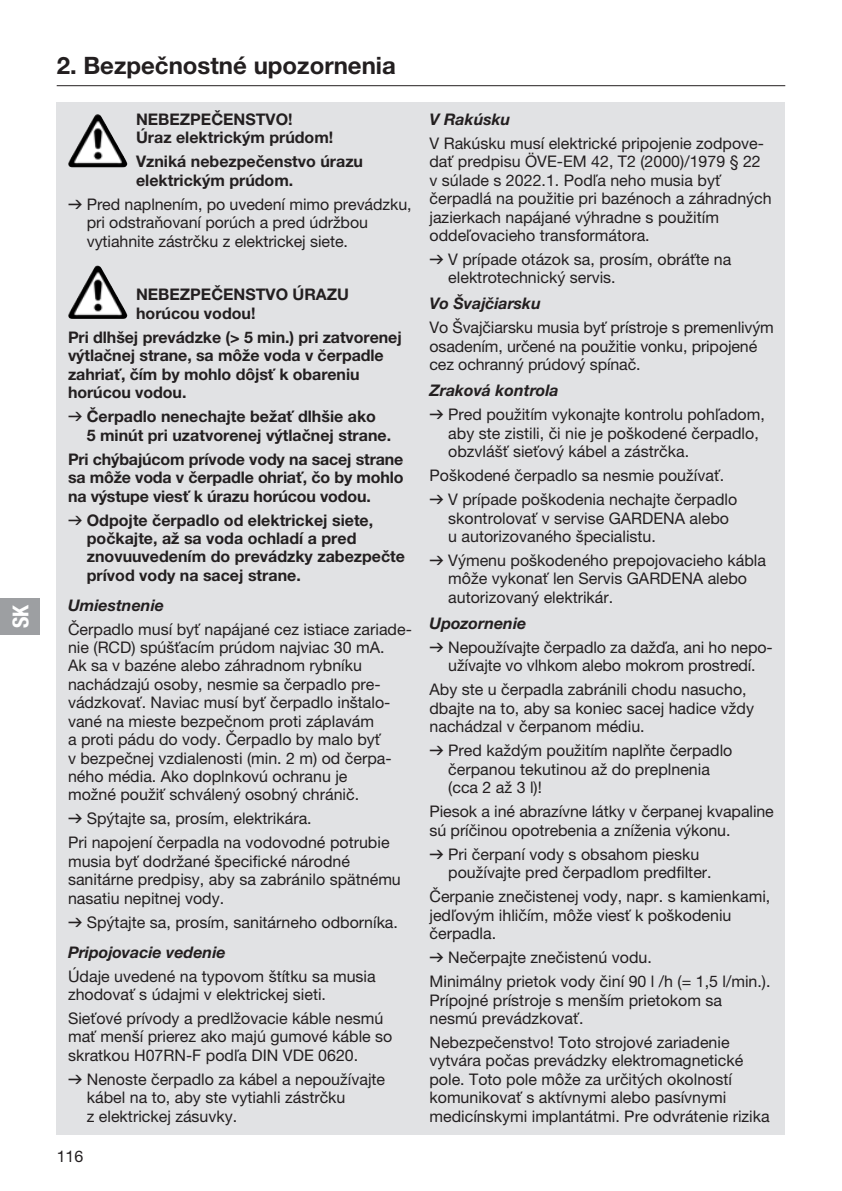
<style>
.page{position:relative;width:842px;height:1191px;background:#fff}
.page>*{position:absolute;margin:0;border:0;box-sizing:border-box;transform-origin:0 0}
.t1{font:700 24px "GARDENA Pro";color:#231f20}
.t2{font:22px "GARDENA Pro Bo Cond";color:#fff}
.t3{font:16px/18.4px "GARDENA Pro";color:#231f20}
.t4{font:700 16px/18.4px "GARDENA Pro";color:#231f20}
.t5{font:italic 700 16px "GARDENA Pro";color:#231f20}
.s1{font-family:"Formdruck"}
.s2{font-family:"Formdruck";font-weight:400}
.s3{font-weight:700;font-style:italic}
</style>
<div class="page">
<hr style="left:57px;top:85px;width:728px;height:1px;background:#231f20">
<div style="left:57px;top:102px;width:728px;height:1032px;background:#e1e2e4"></div>
<img style="left:70px;top:114px;width:26px;height:45px">
<img style="left:70px;top:266px;width:26px;height:44px">
<div style="left:0;top:598px;width:40px;height:36px;background:#9d9fa2"></div>
<h2 class="t2" style="left:7px;top:628px;width:25px;rotate:-90deg">SK</h2>
<h1 class="t1" style="left:57px;top:50px;width:341px">2. Bezpečnostné upozornenia</h1>
<p class="t4" style="left:136px;top:110px;width:199px">NEBEZPEČENSTVO!<br>Úraz elektrickým prúdom!</p>
<p class="t4" style="left:136px;top:152px;width:229px">Vzniká nebezpečenstvo úrazu elektrickým prúdom.</p>
<p class="t3" style="left:87px;top:195px;width:326px;text-indent:-19px"><span class="s1">v</span> Pred naplnením, po uvedení mimo prevádzku, pri odstraňovaní porúch a pred údržbou vytiahnite zástrčku z elektrickej siete.</p>
<p class="t4" style="left:136px;top:285px;width:215px">NEBEZPEČENSTVO ÚRAZU horúcou vodou!</p>
<p class="t4" style="left:68px;top:328px;width:335px">Pri dlhšej prevádzke (&gt; 5 min.) pri zatvorenej výtlačnej strane, sa môže voda v čerpadle zahriať, čím by mohlo dôjsť k obareniu horúcou vodou.</p>
<p class="t4" style="left:87px;top:407px;width:306px;text-indent:-19px"><span class="s2">v</span> Čerpadlo nenechajte bežať dlhšie ako<br>5 minút pri uzatvorenej výtlačnej strane.</p>
<p class="t4" style="left:68px;top:449px;width:337px;text-align:justify">Pri chýbajúcom prívode vody na sacej strane sa môže voda v čerpadle ohriať, čo by mohlo na výstupe viesť k úrazu horúcou vodou.</p>
<p class="t4" style="left:87px;top:510px;width:320px;text-indent:-19px"><span class="s2">v</span> Odpojte čerpadlo od elektrickej siete, počkajte, až sa voda ochladí a pred znovuuvedením do prevádzky zabezpečte prívod vody na sacej strane.</p>
<p class="t5" style="left:68px;top:595px;width:97px">Umiestnenie</p>
<p class="t3" style="left:68px;top:619px;width:345px">Čerpadlo musí byť napájané cez istiace zariade&shy;nie (RCD) spúšťacím prúdom najviac 30 mA.<br>Ak sa v bazéne alebo záhradnom rybníku nachádzajú osoby, nesmie sa čerpadlo pre&shy;vádzkovať. Naviac musí byť čerpadlo inštalo&shy;vané na mieste bezpečnom proti záplavám<br>a proti pádu do vody. Čerpadlo by malo byť<br>v bezpečnej vzdialenosti (min. 2 m) od čerpa&shy;ného média. Ako doplnkovú ochranu je<br>možné použiť schválený osobný chránič.</p>
<p class="t3" style="left:68px;top:806px;width:323px;line-height:24px"><span class="s1">v</span> Spýtajte sa, prosím, elektrikára.<br>Pri napojení čerpadla na vodovodné potrubie</p>
<p class="t3" style="left:68px;top:851px;width:334px">musia byť dodržané špecifické národné sanitárne predpisy, aby sa zabránilo spätnému nasatiu nepitnej vody.</p>
<p class="t3" style="left:68px;top:907px;width:331px;line-height:29.8px"><span class="s1">v</span> Spýtajte sa, prosím, sanitárneho odborníka.<br><span class="s3">Pripojovacie vedenie</span></p>
<p class="t3" style="left:68px;top:966px;width:309px">Údaje uvedené na typovom štítku sa musia zhodovať s údajmi v elektrickej sieti.</p>
<p class="t3" style="left:68px;top:1009px;width:326px">Sieťové prívody a predlžovacie káble nesmú mať menší prierez ako majú gumové káble so skratkou H07RN-F podľa DIN VDE 0620.</p>
<p class="t3" style="left:87px;top:1069px;width:300px;text-indent:-19px"><span class="s1">v</span> Nenoste čerpadlo za kábel a nepoužívajte kábel na to, aby ste vytiahli zástrčku<br>z elektrickej zásuvky.</p>
<p class="t3" style="left:57px;top:1147px;width:28px">116</p>
<p class="t5" style="left:429px;top:109px;width:82px">V Rakúsku</p>
<p class="t3" style="left:429px;top:134px;width:344px">V Rakúsku musí elektrické pripojenie zodpove&shy;dať predpisu ÖVE-EM 42, T2 (2000)/1979 § 22 v súlade s 2022.1. Podľa neho musia byť čerpadlá na použitie pri bazénoch a záhradných jazierkach napájané výhradne s použitím oddeľovacieho transformátora.</p>
<p class="t3" style="left:448px;top:250px;width:285px;text-indent:-19px"><span class="s1">v</span> V prípade otázok sa, prosím, obráťte na elektrotechnický servis.</p>
<p class="t5" style="left:429px;top:294px;width:113px">Vo Švajčiarsku</p>
<p class="t3" style="left:429px;top:318px;width:346px">Vo Švajčiarsku musia byť prístroje s premenlivým osadením, určené na použitie vonku, pripojené cez ochranný prúdový spínač.</p>
<p class="t3" style="left:429px;top:378px;width:337px;line-height:24px"><span class="s3">Zraková kontrola<br></span><span class="s1">v</span> Pred použitím vykonajte kontrolu pohľadom,</p>
<p class="t3" style="left:448px;top:423px;width:312px">aby ste zistili, či nie je poškodené čerpadlo, obzvlášť sieťový kábel a zástrčka.</p>
<p class="t3" style="left:429px;top:463px;width:309px;line-height:24px">Poškodené čerpadlo sa nesmie používať. <span class="s1">v</span> V prípade poškodenia nechajte čerpadlo</p>
<p class="t3" style="left:448px;top:508px;width:282px">skontrolovať v servise GARDENA alebo u autorizovaného špecialistu.</p>
<p class="t3" style="left:448px;top:551px;width:319px;text-indent:-19px"><span class="s1">v</span> Výmenu poškodeného prepojovacieho kábla môže vykonať len Servis GARDENA alebo autorizovaný elektrikár.</p>
<p class="t3" style="left:429px;top:611px;width:345px;line-height:24px"><span class="s3">Upozornenie<br></span><span class="s1">v</span> Nepoužívajte čerpadlo za dažďa, ani ho nepo-</p>
<p class="t3" style="left:429px;top:653px;width:328px;line-height:24px;text-indent:19px">užívajte vo vlhkom alebo mokrom prostredí.<br>Aby ste u čerpadla zabránili chodu nasucho,</p>
<p class="t3" style="left:429px;top:698px;width:326px">dbajte na to, aby sa koniec sacej hadice vždy nachádzal v čerpanom médiu.</p>
<p class="t3" style="left:448px;top:741px;width:286px;text-indent:-19px"><span class="s1">v</span> Pred každým použitím naplňte čerpadlo čerpanou tekutinou až do preplnenia (cca 2 až 3 l)!</p>
<p class="t3" style="left:429px;top:802px;width:346px">Piesok a iné abrazívne látky v čerpanej kvapaline sú príčinou opotrebenia a zníženia výkonu.</p>
<p class="t3" style="left:448px;top:844px;width:265px;text-indent:-19px"><span class="s1">v</span> Pri čerpaní vody s obsahom piesku používajte pred čerpadlom predfilter.</p>
<p class="t3" style="left:429px;top:887px;width:342px">Čerpanie znečistenej vody, napr. s kamienkami, jedľovým ihličím, môže viesť k poškodeniu čerpadla.</p>
<p class="t3" style="left:429px;top:945px;width:342px;line-height:24px"><span class="s1">v</span> Nečerpajte znečistenú vodu.<br>Minimálny prietok vody činí 90 l /h (= 1,5 l/min.).</p>
<p class="t3" style="left:429px;top:990px;width:294px">Prípojné prístroje s menším prietokom sa nesmú prevádzkovať.</p>
<p class="t3" style="left:429px;top:1032px;width:342px">Nebezpečenstvo! Toto strojové zariadenie vytvára počas prevádzky elektromagnetické pole. Toto pole môže za určitých okolností komunikovať s aktívnymi alebo pasívnymi medicínskymi implantátmi. Pre odvrátenie rizika</p>
</div>
